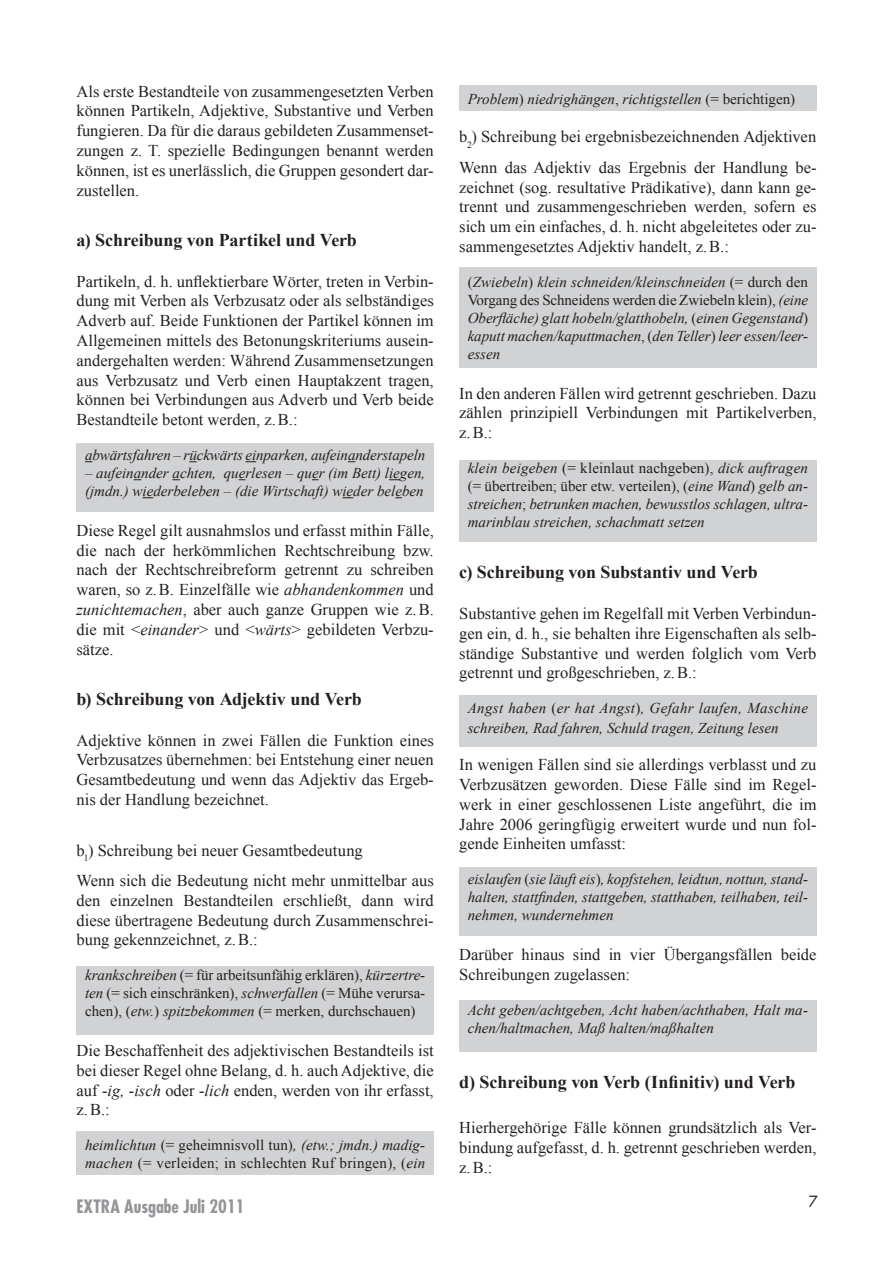
<style>
.page{position:relative;width:893px;height:1263px;background:#fff}
.page>*{position:absolute;margin:0;border:0;box-sizing:border-box;transform-origin:0 0}
.t1{font:700 18px "Times New Roman";letter-spacing:-.005em;color:#231f20}
.t2{font:700 condensed 18px "Futura LT";color:#939598}
.t3{font:16.5px/19.8px "Times New Roman";color:#231f20;text-align:justify}
.t4{font:italic 15px/18px "Times New Roman";color:#231f20}
.t5{font:15px/18px "Times New Roman";color:#231f20;text-align:justify}
.t6{font:15px/18px "Times New Roman";letter-spacing:.02em;color:#231f20}
.t7{font:15px "Futura LT";color:#231f20}
.s1{font-style:italic}
.s2{font-style:normal}
</style>
<div class="page">
<div style="left:459px;top:1000px;width:357px;height:51px;background:#d1d2d4"></div>
<div style="left:459px;top:867px;width:357px;height:68px;background:#d1d2d4"></div>
<div style="left:459px;top:695px;width:357px;height:51px;background:#d1d2d4"></div>
<div style="left:459px;top:460px;width:357px;height:81px;background:#d1d2d4"></div>
<div style="left:459px;top:267px;width:357px;height:100px;background:#d1d2d4"></div>
<div style="left:459px;top:85px;width:357px;height:26px;background:#d1d2d4"></div>
<div style="left:76px;top:1131px;width:358px;height:43px;background:#d1d2d4"></div>
<div style="left:77px;top:966px;width:357px;height:68px;background:#d1d2d4"></div>
<div style="left:77px;top:443px;width:357px;height:68px;background:#d1d2d4"></div>
<p class="t3" style="left:77px;top:81px;width:359px">Als erste Bestandteile von zusammengesetzten Verben können Partikeln, Adjektive, Substantive und Verben fungieren. Da für die daraus gebildeten Zusammenset&shy;zungen z. T. spezielle Bedingungen benannt werden können, ist es unerlässlich, die Gruppen gesondert dar&shy;zustellen.</p>
<p class="t1" style="left:77px;top:228px;width:282px">a) Schreibung von Partikel und Verb</p>
<p class="t3" style="left:77px;top:271px;width:359px">Partikeln, d. h. unflektierbare Wörter, treten in Verbin&shy;dung mit Verben als Verbzusatz oder als selbständiges Adverb auf. Beide Funktionen der Partikel können im Allgemeinen mittels des Betonungskriteriums ausein&shy;andergehalten werden: Während Zusammensetzungen aus Verbzusatz und Verb einen Hauptakzent tragen, können bei Verbindungen aus Adverb und Verb beide Bestandteile betont werden, z.B.:</p>
<p class="t4" style="left:85px;top:446px;width:342px">abwärtsfahren – rückwärts einparken, aufeinanderstapeln</p>
<p class="t4" style="left:85px;top:464px;width:342px">– aufeinander achten, querlesen – quer (im Bett) liegen, (jmdn.) wiederbeleben – (die Wirtschaft) wieder beleben</p>
<p class="t3" style="left:77px;top:520px;width:359px">Diese Regel gilt ausnahmslos und erfasst mithin Fälle, die nach der herkömmlichen Rechtschreibung bzw. nach der Rechtschreibreform getrennt zu schreiben waren, so z.B. Einzelfälle wie <span class="s1">abhandenkommen</span> und <span class="s1">zunichtemachen</span>, aber auch ganze Gruppen wie z.B. die mit &lt;<span class="s1">einander</span>&gt; und &lt;<span class="s1">wärts</span>&gt; gebildeten Verbzu&shy;sätze.</p>
<p class="t1" style="left:77px;top:687px;width:287px">b) Schreibung von Adjektiv und Verb</p>
<p class="t3" style="left:77px;top:730px;width:359px">Adjektive können in zwei Fällen die Funktion eines Verbzusatzes übernehmen: bei Entstehung einer neuen Gesamtbedeutung und wenn das Adjektiv das Ergeb&shy;nis der Handlung bezeichnet.</p>
<p class="t3" style="left:77px;top:835px;width:359px;line-height:30.3px">b<sub>1</sub>) Schreibung bei neuer Gesamtbedeutung<br>Wenn sich die Bedeutung nicht mehr unmittelbar aus</p>
<p class="t3" style="left:77px;top:890px;width:359px">den einzelnen Bestandteilen erschließt, dann wird diese übertragene Bedeutung durch Zusammenschrei&shy;bung gekennzeichnet, z.B.:</p>
<p class="t5" style="left:85px;top:966px;width:342px"><span class="s1">krankschreiben</span> (= für arbeitsunfähig erklären), <span class="s1">kürzertre&shy;ten</span> (= sich einschränken), <span class="s1">schwerfallen</span> (= Mühe verursa&shy;chen), (<span class="s1">etw.</span>) <span class="s1">spitzbekommen</span> (= merken, durchschauen)</p>
<p class="t3" style="left:77px;top:1040px;width:359px">Die Beschaffenheit des adjektivischen Bestandteils ist bei dieser Regel ohne Belang, d. h. auch Adjektive, die auf <span class="s1">-ig, -isch</span> oder <span class="s1">-lich</span> enden, werden von ihr erfasst, z.B.:</p>
<p class="t6" style="left:85px;top:1136px;width:342px"><span class="s1">heimlichtun</span> (= geheimnisvoll tun)<span class="s1">, (etw.; jmdn.) madig&shy;machen</span> (= verleiden; in schlechten Ruf bringen), (<span class="s1">ein</span></p>
<p class="t2" style="left:76px;top:1195px;width:170px">EXTRA Ausgabe Juli 2011</p>
<p class="t4" style="left:468px;top:90px;width:329px">Problem<span class="s2">)</span> niedrighängen<span class="s2">,</span> richtigstellen <span class="s2">(= berichtigen)</span></p>
<p class="t3" style="left:459px;top:122px;width:359px;line-height:30.3px">b<sub>2</sub>) Schreibung bei ergebnisbezeichnenden Adjektiven<br>Wenn das Adjektiv das Ergebnis der Handlung be-</p>
<p class="t3" style="left:459px;top:177px;width:359px">zeichnet (sog. resultative Prädikative), dann kann ge&shy;trennt und zusammengeschrieben werden, sofern es sich um ein einfaches, d. h. nicht abgeleitetes oder zu&shy;sammengesetztes Adjektiv handelt, z.B.:</p>
<p class="t4" style="left:468px;top:273px;width:342px;text-align:justify"><span class="s2">(</span>Zwiebeln<span class="s2">)</span> klein schneiden/kleinschneiden <span class="s2">(= durch den Vorgang des Schneidens werden die Zwiebeln klein),</span> (eine Oberfläche) glatt hobeln/glatthobeln, <span class="s2">(</span>einen Gegenstand<span class="s2">) </span>kaputt machen/kaputtmachen<span class="s2">, (</span>den Teller<span class="s2">)</span> leer essen/leer&shy;essen</p>
<p class="t3" style="left:459px;top:383px;width:359px">In den anderen Fällen wird getrennt geschrieben. Dazu zählen prinzipiell Verbindungen mit Partikelverben, z.B.:</p>
<p class="t4" style="left:468px;top:459px;width:342px;text-align:justify">klein beigeben <span class="s2">(= kleinlaut nachgeben),</span> dick auftragen <span class="s2">(= übertreiben; über etw. verteilen), (</span>eine Wand<span class="s2">)</span> gelb an&shy;streichen<span class="s2">;</span> betrunken machen, bewusstlos schlagen, ultra&shy;marinblau streichen, schachmatt setzen</p>
<p class="t1" style="left:459px;top:559px;width:300px">c) Schreibung von Substantiv und Verb</p>
<p class="t3" style="left:459px;top:603px;width:359px">Substantive gehen im Regelfall mit Verben Verbindun&shy;gen ein, d. h., sie behalten ihre Eigenschaften als selb&shy;ständige Substantive und werden folglich vom Verb getrennt und großgeschrieben, z.B.:</p>
<p class="t4" style="left:468px;top:698px;width:342px;line-height:19.8px">Angst haben <span class="s2">(</span>er hat Angst<span class="s2">)</span>, Gefahr laufen, Maschine schreiben, Rad fahren, Schuld tragen, Zeitung lesen</p>
<p class="t3" style="left:459px;top:754px;width:359px">In wenigen Fällen sind sie allerdings verblasst und zu Verbzusätzen geworden. Diese Fälle sind im Regel&shy;werk in einer geschlossenen Liste angeführt, die im Jahre 2006 geringfügig erweitert wurde und nun fol&shy;gende Einheiten umfasst:</p>
<p class="t4" style="left:468px;top:870px;width:342px;text-align:justify">eislaufen <span class="s2">(</span>sie läuft eis<span class="s2">)</span>, kopfstehen, leidtun, nottun, stand&shy;halten, stattfinden, stattgeben, statthaben, teilhaben, teil&shy;nehmen, wundernehmen</p>
<p class="t3" style="left:459px;top:944px;width:359px">Darüber hinaus sind in vier Übergangsfällen beide<br>Schreibungen zugelassen:</p>
<p class="t4" style="left:468px;top:1000px;width:342px">Acht geben/achtgeben, Acht haben/achthaben, Halt ma&shy;chen/haltmachen, Maß halten/maßhalten</p>
<p class="t1" style="left:459px;top:1069px;width:338px">d) Schreibung von Verb (Infinitiv) und Verb</p>
<p class="t3" style="left:459px;top:1117px;width:359px">Hierhergehörige Fälle können grundsätzlich als Ver&shy;bindung aufgefasst, d. h. getrennt geschrieben werden, z.B.:</p>
<p class="t7" style="left:809px;top:1192px;width:11px">7</p>
</div>
